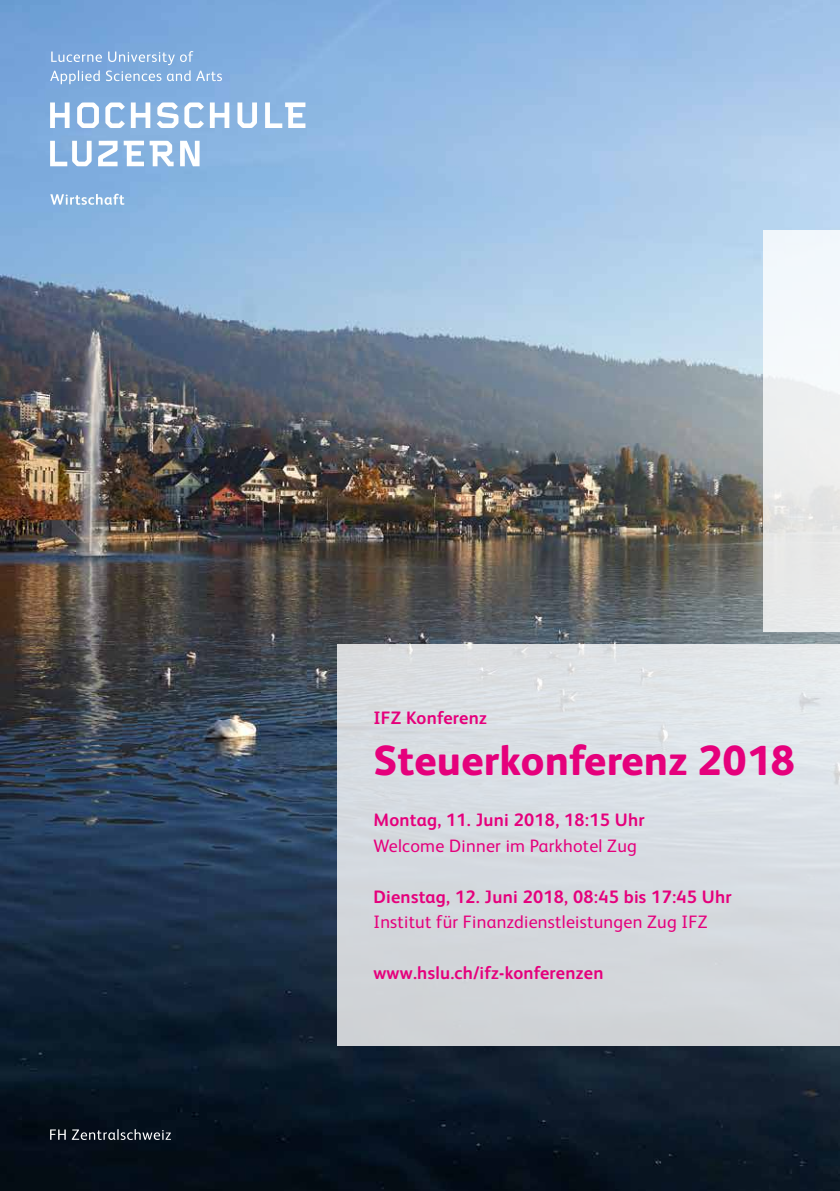
<style>
.page{position:relative;width:840px;height:1191px;background:#fff}
.page>*{position:absolute;margin:0;border:0;box-sizing:border-box;transform-origin:0 0}
.t1{font:800 42px "FS Albert";letter-spacing:.005em;color:#e5007c}
.t2{font:700 18px "FS Albert";letter-spacing:.015em;color:#e5007c}
.t3{font:18px "FS Albert";letter-spacing:.015em;color:#e5007c}
</style>
<div class="page">
<img style="left:0;top:0;width:839px;height:1191px">
<div style="left:762px;top:230px;width:77px;height:401px;background:linear-gradient(to bottom,#f6fbff,#e5e4e2)"></div>
<svg style="left:50px;top:1129px;width:121px;height:11px"></svg>
<svg style="left:50px;top:141px;width:42px;height:25px"></svg>
<svg style="left:180px;top:141px;width:19px;height:25px"></svg>
<svg style="left:98px;top:141px;width:19px;height:25px"></svg>
<svg style="left:124px;top:141px;width:49px;height:25px"></svg>
<svg style="left:50px;top:102px;width:20px;height:26px"></svg>
<svg style="left:77px;top:102px;width:22px;height:26px"></svg>
<svg style="left:105px;top:102px;width:20px;height:26px"></svg>
<svg style="left:131px;top:102px;width:19px;height:26px"></svg>
<svg style="left:184px;top:102px;width:20px;height:26px"></svg>
<svg style="left:210px;top:102px;width:19px;height:26px"></svg>
<svg style="left:237px;top:102px;width:20px;height:26px"></svg>
<svg style="left:157px;top:102px;width:21px;height:26px"></svg>
<svg style="left:265px;top:102px;width:40px;height:26px"></svg>
<svg style="left:50px;top:51px;width:172px;height:33px;background:#8eb5e1"></svg>
<svg style="left:50px;top:194px;width:74px;height:11px"></svg>
<div style="left:337px;top:644px;width:502px;height:402px;background:linear-gradient(to right,#d4d8dc,#dce1e5)"></div>
<p class="t2" style="left:373px;top:706px;width:115px">IFZ Konferenz</p>
<h1 class="t1" style="left:373px;top:730px;width:422px">Steuerkonferenz 2018</h1>
<p class="t2" style="left:373px;top:808px;width:273px">Montag, 11. Juni 2018, 18:15 Uhr</p>
<p class="t3" style="left:373px;top:833px;width:265px">Welcome Dinner im Parkhotel Zug</p>
<p class="t2" style="left:373px;top:884px;width:360px">Dienstag, 12. Juni 2018, 08:45 bis 17:45 Uhr</p>
<p class="t3" style="left:373px;top:910px;width:335px">Institut für Finanzdienstleistungen Zug IFZ</p>
<p class="t2" style="left:373px;top:961px;width:231px">www.hslu.ch/ifz-konferenzen</p>
</div>
